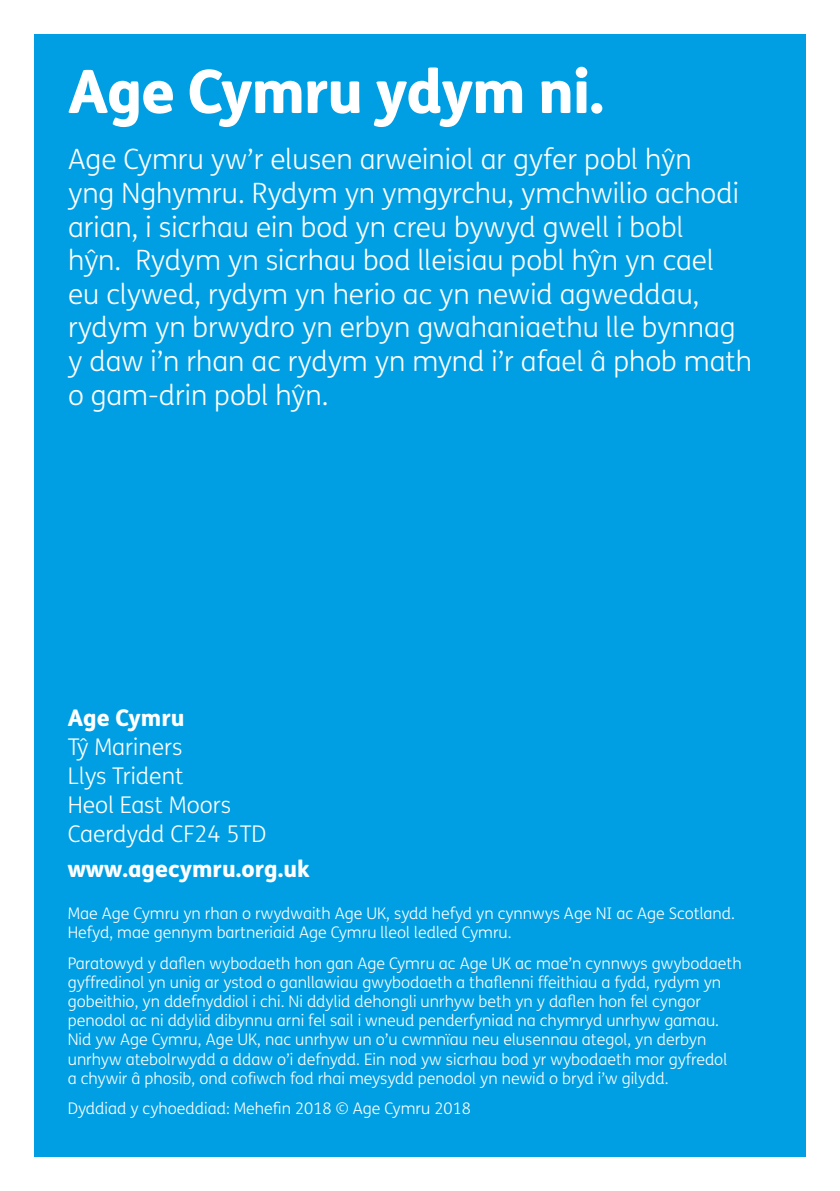
<style>
.page{position:relative;width:840px;height:1191px;background:#fff}
.page>*{position:absolute;margin:0;border:0;box-sizing:border-box;transform-origin:0 0}
.t1{font:800 60px "FS Me";letter-spacing:-.02em;color:#fff}
.t2{font:300 28px/33.6px "FS Me";color:#fff}
.t3{font:300 23px/29px "FS Me";color:#fff}
.t4{font:800 23px "FS Me";color:#fff}
.t5{font:300 16px/19.2px "FS Me";color:#fff}
</style>
<div class="page">
<div style="left:34px;top:34px;width:771px;height:1123px;background:#009fe3"></div>
<h1 class="t1" style="left:68px;top:44px;width:537px">Age Cymru ydym ni.</h1>
<p class="t2" style="left:68px;top:142px;width:685px">Age Cymru yw’r elusen arweiniol ar gyfer pobl hŷn<br>yng Nghymru. Rydym yn ymgyrchu, ymchwilio achodi arian, i sicrhau ein bod yn creu bywyd gwell i bobl<br>hŷn. Rydym yn sicrhau bod lleisiau pobl hŷn yn cael eu clywed, rydym yn herio ac yn newid agweddau, rydym yn brwydro yn erbyn gwahaniaethu lle bynnag y daw i’n rhan ac rydym yn mynd i’r afael â phob math o gam-drin pobl hŷn.</p>
<h3 class="t4" style="left:68px;top:700px;width:118px">Age Cymru</h3>
<h3 class="t3" style="left:68px;top:732px;width:200px">Tˆy Mariners<br>Llys Trident<br>Heol East Moors<br>Caerdydd CF24 5TD</h3>
<h3 class="t4" style="left:68px;top:850px;width:243px">www.agecymru.org.uk</h3>
<p class="t5" style="left:68px;top:903px;width:668px">Mae Age Cymru yn rhan o rwydwaith Age UK, sydd hefyd yn cynnwys Age NI ac Age Scotland.<br>Hefyd, mae gennym bartneriaid Age Cymru lleol ledled Cymru.</p>
<p class="t5" style="left:68px;top:953px;width:675px">Paratowyd y daflen wybodaeth hon gan Age Cymru ac Age UK ac mae’n cynnwys gwybodaeth gyffredinol yn unig ar ystod o ganllawiau gwybodaeth a thaflenni ffeithiau a fydd, rydym yn gobeithio, yn ddefnyddiol i chi. Ni ddylid dehongli unrhyw beth yn y daflen hon fel cyngor penodol ac ni ddylid dibynnu arni fel sail i wneud penderfyniad na chymryd unrhyw gamau.<br>Nid yw Age Cymru, Age UK, nac unrhyw un o’u cwmnïau neu elusennau ategol, yn derbyn unrhyw atebolrwydd a ddaw o’i defnydd. Ein nod yw sicrhau bod yr wybodaeth mor gyfredol<br>a chywir â phosib, ond cofiwch fod rhai meysydd penodol yn newid o bryd i’w gilydd.</p>
<p class="t5" style="left:68px;top:1098px;width:404px">Dyddiad y cyhoeddiad: Mehefin 2018 © Age Cymru 2018</p>
</div>
